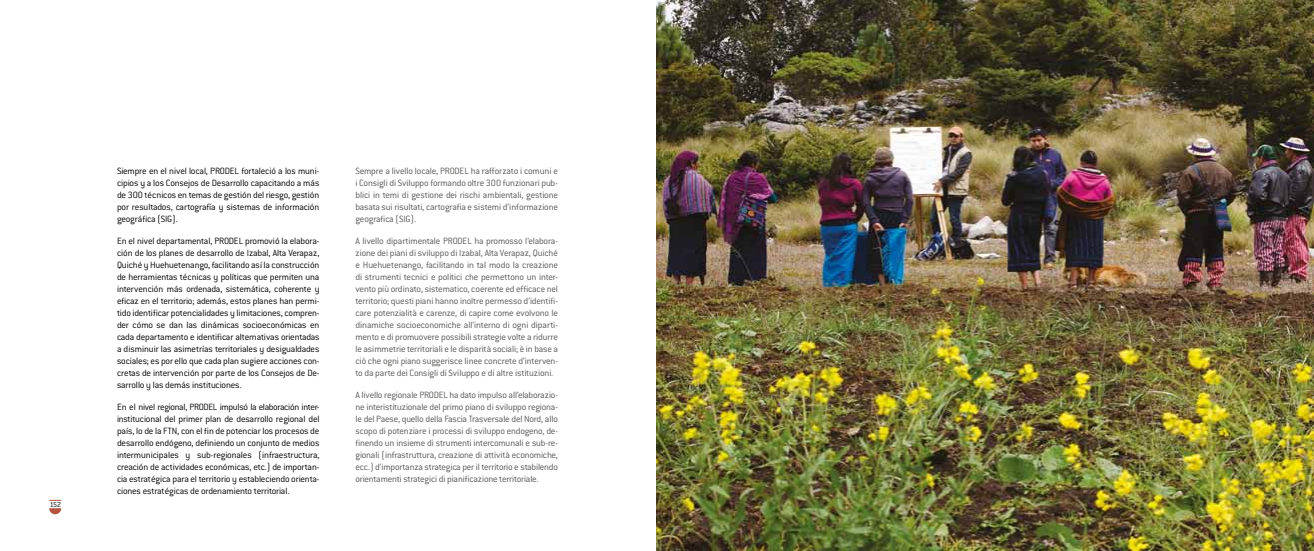
<style>
.page{position:relative;width:1314px;height:551px;background:#fff}
.page>*{position:absolute;margin:0;border:0;box-sizing:border-box;transform-origin:0 0}
.t1{font:300 10px/12px "Conduit ITC";letter-spacing:-.015em;color:#575756;text-align:justify}
.t2{font:300 10px/12px "Conduit ITC";letter-spacing:-.015em;color:#000;text-align:justify}
.t3{font:300 8px "Conduit ITC";color:#000}
</style>
<div class="page">
<svg style="left:49px;top:508px;width:12px;height:6px"></svg>
<svg style="left:49px;top:500px;width:12px;height:1px"></svg>
<img style="left:657px;top:0;width:657px;height:551px">
<p class="t3" style="left:50px;top:500px;width:13px">152</p>
<p class="t2" style="left:117px;top:165px;width:204px">Siempre en el nivel local, PRODEL fortaleció a los muni&shy;cipios y a los Consejos de Desarrollo capacitando a más de 300 técnicos en temas de gestión del riesgo, gestión por resultados, cartografía y sistemas de información geográfica (SIG).</p>
<p class="t2" style="left:117px;top:235px;width:204px">En el nivel departamental, PRODEL promovió la elabora&shy;ción de los planes de desarrollo de Izabal, Alta Verapaz, Quiché y Huehuetenango, facilitando así la construcción de herramientas técnicas y políticas que permiten una intervención más ordenada, sistemática, coherente y eficaz en el territorio; además, estos planes han permi&shy;tido identificar potencialidades y limitaciones, compren&shy;der cómo se dan las dinámicas socioeconómicas en cada departamento e identificar alternativas orientadas a disminuir las asimetrías territoriales y desigualdades sociales; es por ello que cada plan sugiere acciones con&shy;cretas de intervención por parte de los Consejos de De&shy;sarrollo y las demás instituciones.</p>
<p class="t2" style="left:117px;top:401px;width:204px">En el nivel regional, PRODEL impulsó la elaboración inter&shy;institucional del primer plan de desarrollo regional del país, lo de la FTN, con el fin de potenciar los procesos de desarrollo endógeno, definiendo un conjunto de medios intermunicipales y sub-regionales (infraestructura, creación de actividades económicas, etc.) de importan&shy;cia estratégica para el territorio y estableciendo orienta&shy;ciones estratégicas de ordenamiento territorial.</p>
<p class="t1" style="left:356px;top:165px;width:204px">Sempre a livello locale, PRODEL ha rafforzato i comuni e i Consigli di Sviluppo formando oltre 300 funzionari pub&shy;blici in temi di gestione dei rischi ambientali, gestione basata sui risultati, cartografia e sistemi d’informazione geografica (SIG).</p>
<p class="t1" style="left:356px;top:235px;width:204px">A livello dipartimentale PRODEL ha promosso l’elabora&shy;zione dei piani di sviluppo di Izabal, Alta Verapaz, Quiché e Huehuetenango, facilitando in tal modo la creazione di strumenti tecnici e politici che permettono un inter&shy;vento più ordinato, sistematico, coerente ed efficace nel territorio; questi piani hanno inoltre permesso d’identifi&shy;care potenzialità e carenze, di capire come evolvono le dinamiche socioeconomiche all’interno di ogni diparti&shy;mento e di promuovere possibili strategie volte a ridurre le asimmetrie territoriali e le disparità sociali; è in base a ciò che ogni piano suggerisce linee concrete d’interven&shy;to da parte dei Consigli di Sviluppo e di altre istituzioni.</p>
<p class="t1" style="left:356px;top:389px;width:204px">A livello regionale PRODEL ha dato impulso all’elaborazio&shy;ne interistituzionale del primo piano di sviluppo regiona&shy;le del Paese, quello della Fascia Trasversale del Nord, allo scopo di potenziare i processi di sviluppo endogeno, de&shy;finendo un insieme di strumenti intercomunali e sub-re&shy;gionali (infrastruttura, creazione di attività economiche, ecc.) d’importanza strategica per il territorio e stabilendo orientamenti strategici di pianificazione territoriale.</p>
</div>
